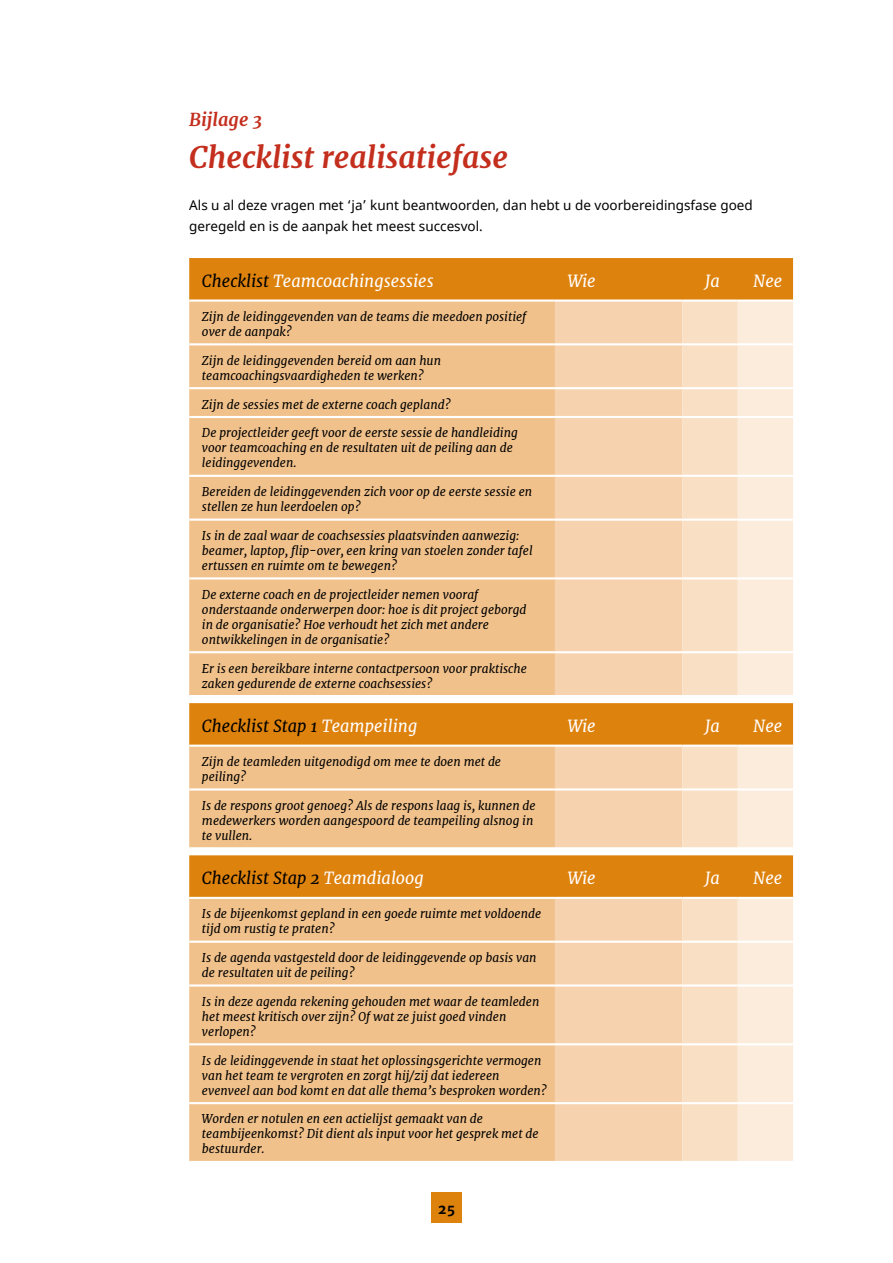
<style>
.page{position:relative;width:893px;height:1263px;background:#fff}
.page>*{position:absolute;margin:0;border:0;box-sizing:border-box;transform-origin:0 0}
.t1{font:italic 700 30px "Merriweather";color:#c32e1d}
.t2{font:italic 700 18px "Merriweather";color:#c32e1d}
.t3{font:italic 16.5px "Merriweather";color:#fff}
.t4{font:italic 16.5px "Merriweather";color:#000}
.t5{font:13.5px/21px "Noto Sans";color:#000}
.t6{font:700 13.5px "Merriweather Sans";color:#000}
.t7{font:italic 12px/15px "Merriweather";color:#000}
.s1{color:#000}
.s2{color:#fff}
</style>
<div class="page">
<div style="left:431px;top:1192px;width:31px;height:31px;background:#de820e"></div>
<svg style="left:189px;top:258px;width:604px;height:437px;background:#f1c491"></svg>
<hr style="left:189px;top:343px;width:366px;height:2px;background:#fff">
<hr style="left:555px;top:343px;width:127px;height:2px;background:#fff">
<hr style="left:682px;top:343px;width:56px;height:2px;background:#fff">
<hr style="left:738px;top:343px;width:55px;height:2px;background:#fff">
<hr style="left:189px;top:387px;width:366px;height:2px;background:#fff">
<hr style="left:555px;top:387px;width:127px;height:2px;background:#fff">
<hr style="left:682px;top:387px;width:56px;height:2px;background:#fff">
<hr style="left:738px;top:387px;width:55px;height:2px;background:#fff">
<hr style="left:189px;top:416px;width:366px;height:2px;background:#fff">
<hr style="left:555px;top:416px;width:127px;height:2px;background:#fff">
<hr style="left:682px;top:416px;width:56px;height:2px;background:#fff">
<hr style="left:738px;top:416px;width:55px;height:2px;background:#fff">
<hr style="left:189px;top:475px;width:366px;height:2px;background:#fff">
<hr style="left:555px;top:475px;width:127px;height:2px;background:#fff">
<hr style="left:682px;top:475px;width:56px;height:2px;background:#fff">
<hr style="left:738px;top:475px;width:55px;height:2px;background:#fff">
<hr style="left:189px;top:519px;width:366px;height:2px;background:#fff">
<hr style="left:555px;top:519px;width:127px;height:2px;background:#fff">
<hr style="left:682px;top:519px;width:56px;height:2px;background:#fff">
<hr style="left:738px;top:519px;width:55px;height:2px;background:#fff">
<hr style="left:189px;top:577px;width:366px;height:2px;background:#fff">
<hr style="left:555px;top:577px;width:127px;height:2px;background:#fff">
<hr style="left:682px;top:577px;width:56px;height:2px;background:#fff">
<hr style="left:738px;top:577px;width:55px;height:2px;background:#fff">
<hr style="left:189px;top:651px;width:366px;height:2px;background:#fff">
<hr style="left:555px;top:651px;width:127px;height:2px;background:#fff">
<hr style="left:682px;top:651px;width:56px;height:2px;background:#fff">
<hr style="left:738px;top:651px;width:55px;height:2px;background:#fff">
<hr style="left:189px;top:299px;width:366px;height:3px;background:#fff">
<hr style="left:555px;top:299px;width:127px;height:3px;background:#fff">
<hr style="left:682px;top:299px;width:56px;height:3px;background:#fff">
<hr style="left:738px;top:299px;width:55px;height:3px;background:#fff">
<svg style="left:189px;top:703px;width:604px;height:144px;background:#edb674"></svg>
<hr style="left:189px;top:788px;width:366px;height:2px;background:#fff">
<hr style="left:555px;top:788px;width:127px;height:2px;background:#fff">
<hr style="left:682px;top:788px;width:56px;height:2px;background:#fff">
<hr style="left:738px;top:788px;width:55px;height:2px;background:#fff">
<hr style="left:189px;top:745px;width:366px;height:2px;background:#fff">
<hr style="left:555px;top:745px;width:127px;height:2px;background:#fff">
<hr style="left:682px;top:745px;width:56px;height:2px;background:#fff">
<hr style="left:738px;top:745px;width:55px;height:2px;background:#fff">
<svg style="left:189px;top:855px;width:604px;height:306px;background:#f0c18b"></svg>
<hr style="left:189px;top:984px;width:366px;height:2px;background:#fff">
<hr style="left:555px;top:984px;width:127px;height:2px;background:#fff">
<hr style="left:682px;top:984px;width:56px;height:2px;background:#fff">
<hr style="left:738px;top:984px;width:55px;height:2px;background:#fff">
<hr style="left:189px;top:1043px;width:366px;height:2px;background:#fff">
<hr style="left:555px;top:1043px;width:127px;height:2px;background:#fff">
<hr style="left:682px;top:1043px;width:56px;height:2px;background:#fff">
<hr style="left:738px;top:1043px;width:55px;height:2px;background:#fff">
<hr style="left:189px;top:1102px;width:366px;height:2px;background:#fff">
<hr style="left:555px;top:1102px;width:127px;height:2px;background:#fff">
<hr style="left:682px;top:1102px;width:56px;height:2px;background:#fff">
<hr style="left:738px;top:1102px;width:55px;height:2px;background:#fff">
<hr style="left:189px;top:897px;width:366px;height:2px;background:#fff">
<hr style="left:555px;top:897px;width:127px;height:2px;background:#fff">
<hr style="left:682px;top:897px;width:56px;height:2px;background:#fff">
<hr style="left:738px;top:897px;width:55px;height:2px;background:#fff">
<hr style="left:189px;top:941px;width:366px;height:2px;background:#fff">
<hr style="left:555px;top:941px;width:127px;height:2px;background:#fff">
<hr style="left:682px;top:941px;width:56px;height:2px;background:#fff">
<hr style="left:738px;top:941px;width:55px;height:2px;background:#fff">
<h2 class="t2" style="left:189px;top:107px;width:75px">Bijlage 3</h2>
<h1 class="t1" style="left:189px;top:137px;width:320px">Checklist realisatiefase</h1>
<p class="t5" style="left:189px;top:195px;width:565px">Als u al deze vragen met ‘ja’ kunt beantwoorden, dan hebt u de voorbereidingsfase goed geregeld en is de aanpak het meest succesvol.</p>
<h3 class="t3" style="left:202px;top:270px;width:233px"><span class="s1">Checklist</span> Teamcoachingsessies</h3>
<h3 class="t3" style="left:568px;top:270px;width:30px">Wie</h3>
<h3 class="t3" style="left:705px;top:270px;width:17px">Ja</h3>
<h3 class="t3" style="left:753px;top:270px;width:31px">Nee</h3>
<p class="t7" style="left:202px;top:309px;width:326px">Zijn de leidinggevenden van de teams die meedoen positief over de aanpak?</p>
<p class="t7" style="left:202px;top:353px;width:241px">Zijn de leidinggevenden bereid om aan hun teamcoachingsvaardigheden te werken?</p>
<p class="t7" style="left:202px;top:396px;width:250px">Zijn de sessies met de externe coach gepland?</p>
<p class="t7" style="left:202px;top:425px;width:317px">De projectleider geeft voor de eerste sessie de handleiding voor teamcoaching en de resultaten uit de peiling aan de leidinggevenden.</p>
<p class="t7" style="left:202px;top:484px;width:332px">Bereiden de leidinggevenden zich voor op de eerste sessie en stellen ze hun leerdoelen op?</p>
<p class="t7" style="left:202px;top:528px;width:332px">Is in de zaal waar de coachsessies plaatsvinden aanwezig: beamer, laptop, flip-over, een kring van stoelen zonder tafel ertussen en ruimte om te bewegen?</p>
<p class="t7" style="left:202px;top:587px;width:326px">De externe coach en de projectleider nemen vooraf onderstaande onderwerpen door: hoe is dit project geborgd in de organisatie? Hoe verhoudt het zich met andere ontwikkelingen in de organisatie?</p>
<p class="t7" style="left:202px;top:660px;width:326px">Er is een bereikbare interne contactpersoon voor praktische zaken gedurende de externe coachsessies?</p>
<h3 class="t4" style="left:202px;top:715px;width:217px">Checklist Stap 1 <span class="s2">Teampeiling</span></h3>
<h3 class="t3" style="left:568px;top:715px;width:30px">Wie</h3>
<h3 class="t3" style="left:705px;top:715px;width:17px">Ja</h3>
<h3 class="t3" style="left:753px;top:715px;width:31px">Nee</h3>
<p class="t7" style="left:202px;top:754px;width:301px">Zijn de teamleden uitgenodigd om mee te doen met de peiling?</p>
<p class="t7" style="left:202px;top:798px;width:335px">Is de respons groot genoeg? Als de respons laag is, kunnen de medewerkers worden aangespoord de teampeiling alsnog in te vullen.</p>
<h3 class="t4" style="left:202px;top:867px;width:223px">Checklist Stap 2 <span class="s2">Teamdialoog</span></h3>
<h3 class="t3" style="left:568px;top:867px;width:30px">Wie</h3>
<h3 class="t3" style="left:705px;top:867px;width:17px">Ja</h3>
<h3 class="t3" style="left:753px;top:867px;width:31px">Nee</h3>
<p class="t7" style="left:202px;top:906px;width:341px">Is de bijeenkomst gepland in een goede ruimte met voldoende tijd om rustig te praten?</p>
<p class="t7" style="left:202px;top:950px;width:336px">Is de agenda vastgesteld door de leidinggevende op basis van de resultaten uit de peiling?</p>
<p class="t7" style="left:202px;top:994px;width:339px">Is in deze agenda rekening gehouden met waar de teamleden het meest kritisch over zijn? Of wat ze juist goed vinden verlopen?</p>
<p class="t7" style="left:202px;top:1052px;width:346px">Is de leidinggevende in staat het oplossingsgerichte vermogen van het team te vergroten en zorgt hij/zij dat iedereen evenveel aan bod komt en dat alle thema’s besproken worden?</p>
<p class="t7" style="left:202px;top:1111px;width:338px">Worden er notulen en een actielijst gemaakt van de teambijeenkomst? Dit dient als input voor het gesprek met de bestuurder.</p>
<p class="t6" style="left:438px;top:1200px;width:19px">25</p>
</div>
